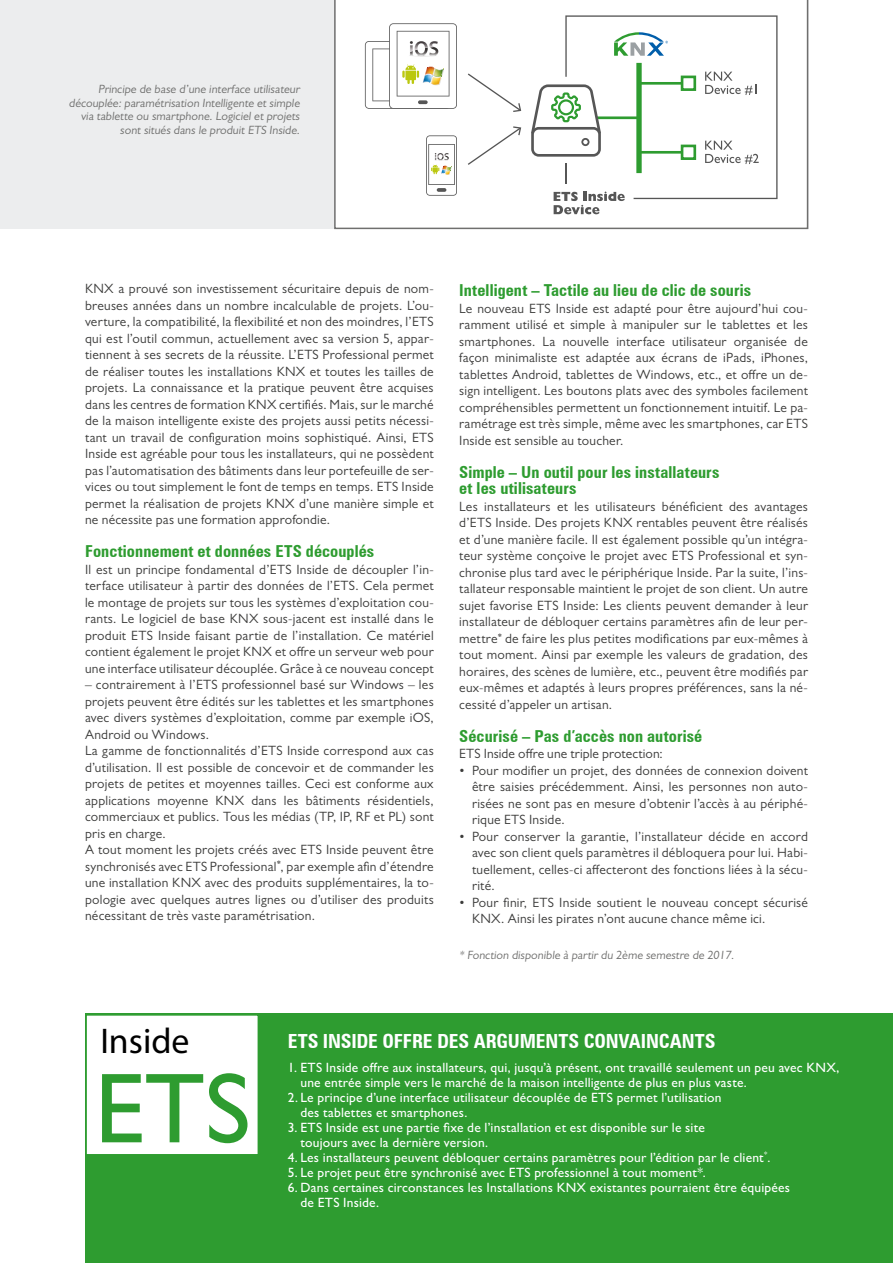
<style>
.page{position:relative;width:893px;height:1263px;background:#fff}
.page>*{position:absolute;margin:0;border:0;box-sizing:border-box;transform-origin:0 0}
.t1{font:35.85px "Myriad Pro";color:#000}
.t2{font:700 condensed 19.5px "Zurich BT";letter-spacing:-.01em;color:#fff}
.t3{font:700 condensed 16.5px/16.5px "Zurich BT";letter-spacing:.005em;color:#2e9c30}
.t4{font:13.5px/16.5px "Gill Sans MT Pro";letter-spacing:.015em;color:#3b3b3a;text-align:justify}
.t5{font:13.5px/15px "M Gill Sans";letter-spacing:.015em;color:#fff}
.t6{font:12px/13.5px "Gill Sans MT Pro";color:#6f6f6e;text-align:right}
</style>
<div class="page">
<div style="left:85px;top:1014px;width:808px;height:249px;background:#2e9c30"></div>
<div style="left:0;top:0;width:808px;height:229px;background:#ecedee"></div>
<div style="left:85px;top:1014px;width:174px;height:141px;background:#fff;border:2px solid #2e9c30"></div>
<svg style="left:102px;top:1074px;width:101px;height:68px"></svg>
<svg style="left:209px;top:1073px;width:38px;height:70px"></svg>
<div style="left:334px;top:0;width:474px;height:229px;background:#fff"></div>
<svg style="left:426px;top:135px;width:31px;height:61px;background:#deded8"></svg>
<svg style="left:531px;top:15px;width:246px;height:199px;background:#edf2ee"></svg>
<svg style="left:468px;top:73px;width:53px;height:39px;background:#f6f6f6"></svg>
<svg style="left:468px;top:126px;width:53px;height:39px;background:#f6f6f6"></svg>
<svg style="left:365px;top:23px;width:92px;height:86px;background:#eaeae4"></svg>
<p class="t6" style="left:69px;top:82px;width:234px">Principe de base d’une interface utilisateur découplée: paramétrisation Intelligente et simple via tablette ou smartphone. Logiciel et projets sont situés dans le produit ETS Inside.</p>
<p class="t4" style="left:85px;top:280px;width:350px">KNX a prouvé son investissement sécuritaire depuis de nom&shy;breuses années dans un nombre incalculable de projets. L’ou&shy;verture, la compatibilité, la flexibilité et non des moindres, l’ETS qui est l’outil commun, actuellement avec sa version 5, appar&shy;tiennent à ses secrets de la réussite. L’ETS Professional permet de réaliser toutes les installations KNX et toutes les tailles de projets. La connaissance et la pratique peuvent être acquises dans les centres de formation KNX certifiés. Mais, sur le marché de la maison intelligente existe des projets aussi petits nécessi&shy;tant un travail de configuration moins sophistiqué. Ainsi, ETS Inside est agréable pour tous les installateurs, qui ne possèdent pas l’automatisation des bâtiments dans leur portefeuille de ser&shy;vices ou tout simplement le font de temps en temps. ETS Inside permet la réalisation de projets KNX d’une manière simple et ne nécessite pas une formation approfondie.</p>
<p class="t3" style="left:85px;top:543px;width:291px">Fonctionnement et données ETS découplés</p>
<p class="t4" style="left:85px;top:561px;width:350px">Il est un principe fondamental d’ETS Inside de découpler l’in&shy;terface utilisateur à partir des données de l’ETS. Cela permet le montage de projets sur tous les systèmes d’exploitation cou&shy;rants. Le logiciel de base KNX sous-jacent est installé dans le produit ETS Inside faisant partie de l’installation. Ce matériel contient également le projet KNX et offre un serveur web pour une interface utilisateur découplée. Grâce à ce nouveau concept</p>
<p class="t4" style="left:85px;top:676px;width:350px;text-align:left">– contrairement à l’ETS professionnel basé sur Windows – les projets peuvent être édités sur les tablettes et les smartphones avec divers systèmes d’exploitation, comme par exemple iOS, Android ou Windows.<br>La gamme de fonctionnalités d’ETS Inside correspond aux cas d’utilisation. Il est possible de concevoir et de commander les projets de petites et moyennes tailles. Ceci est conforme aux applications moyenne KNX dans les bâtiments résidentiels, commerciaux et publics. Tous les médias (TP, IP, RF et PL) sont pris en charge.<br>A tout moment les projets créés avec ETS Inside peuvent être synchronisés avec ETS Professional<sup>*</sup>, par exemple afin d’étendre une installation KNX avec des produits supplémentaires, la to&shy;pologie avec quelques autres lignes ou d’utiliser des produits nécessitant de très vaste paramétrisation.</p>
<p class="t3" style="left:459px;top:282px;width:293px">Intelligent – Tactile au lieu de clic de souris</p>
<p class="t4" style="left:459px;top:300px;width:350px">Le nouveau ETS Inside est adapté pour être aujourd’hui cou&shy;ramment utilisé et simple à manipuler sur le tablettes et les smartphones. La nouvelle interface utilisateur organisée de façon minimaliste est adaptée aux écrans de iPads, iPhones, tablettes Android, tablettes de Windows, etc., et offre un de&shy;sign intelligent. Les boutons plats avec des symboles facilement compréhensibles permettent un fonctionnement intuitif. Le pa&shy;ramétrage est très simple, même avec les smartphones, car ETS Inside est sensible au toucher.</p>
<p class="t3" style="left:459px;top:464px;width:262px">Simple – Un outil pour les installateurs et les utilisateurs</p>
<p class="t4" style="left:459px;top:498px;width:350px">Les installateurs et les utilisateurs bénéficient des avantages d’ETS Inside. Des projets KNX rentables peuvent être réalisés et d’une manière facile. Il est également possible qu’un intégra&shy;teur système conçoive le projet avec ETS Professional et syn&shy;chronise plus tard avec le périphérique Inside. Par la suite, l’ins&shy;tallateur responsable maintient le projet de son client. Un autre sujet favorise ETS Inside: Les clients peuvent demander à leur installateur de débloquer certains paramètres afin de leur per&shy;mettre<sup>*</sup> de faire les plus petites modifications par eux-mêmes à tout moment. Ainsi par exemple les valeurs de gradation, des horaires, des scènes de lumière, etc., peuvent être modifiés par eux-mêmes et adaptés à leurs propres préférences, sans la né&shy;cessité d’appeler un artisan.</p>
<p class="t3" style="left:459px;top:728px;width:244px">Sécurisé – Pas d’accès non autorisé</p>
<p class="t4" style="left:459px;top:746px;width:205px">ETS Inside offre une triple protection:</p>
<p class="t4" style="left:472px;top:762px;width:337px;text-indent:-13px">• Pour modifier un projet, des données de connexion doivent être saisies précédemment. Ainsi, les personnes non auto&shy;risées ne sont pas en mesure d’obtenir l’accès à au périphé&shy;rique ETS Inside.</p>
<p class="t4" style="left:472px;top:828px;width:337px;text-indent:-13px">• Pour conserver la garantie, l’installateur décide en accord avec son client quels paramètres il débloquera pour lui. Habi&shy;tuellement, celles-ci affecteront des fonctions liées à la sécu&shy;rité.</p>
<p class="t4" style="left:472px;top:894px;width:337px;text-indent:-13px">• Pour finir, ETS Inside soutient le nouveau concept sécurisé<br>KNX. Ainsi les pirates n’ont aucune chance même ici.</p>
<p class="t6" style="left:460px;top:948px;width:278px">* Fonction disponible à partir du 2ème semestre de 2017.</p>
<h1 class="t1" style="left:100px;top:1019px;width:91px">Inside</h1>
<h2 class="t2" style="left:288px;top:1029px;width:429px">ETS INSIDE OFFRE DES ARGUMENTS CONVAINCANTS</h2>
<p class="t5" style="left:300px;top:1060px;width:541px;text-indent:-13px">1. ETS Inside offre aux installateurs, qui, jusqu’à présent, ont travaillé seulement un peu avec KNX, une entrée simple vers le marché de la maison intelligente de plus en plus vaste.</p>
<p class="t5" style="left:300px;top:1090px;width:422px;text-indent:-13px">2. Le principe d’une interface utilisateur découplée de ETS permet l’utilisation des tablettes et smartphones.</p>
<p class="t5" style="left:300px;top:1120px;width:406px;text-indent:-13px">3. ETS Inside est une partie fixe de l’installation et est disponible sur le site toujours avec la dernière version.</p>
<p class="t5" style="left:288px;top:1150px;width:484px">4. Les installateurs peuvent débloquer certains paramètres pour l’édition par le client<sup>*</sup>.</p>
<p class="t5" style="left:288px;top:1165px;width:419px">5. Le projet peut être synchronisé avec ETS professionnel à tout moment*.</p>
<p class="t5" style="left:300px;top:1180px;width:491px;text-indent:-13px">6. Dans certaines circonstances les Installations KNX existantes pourraient être équipées de ETS Inside.</p>
</div>
